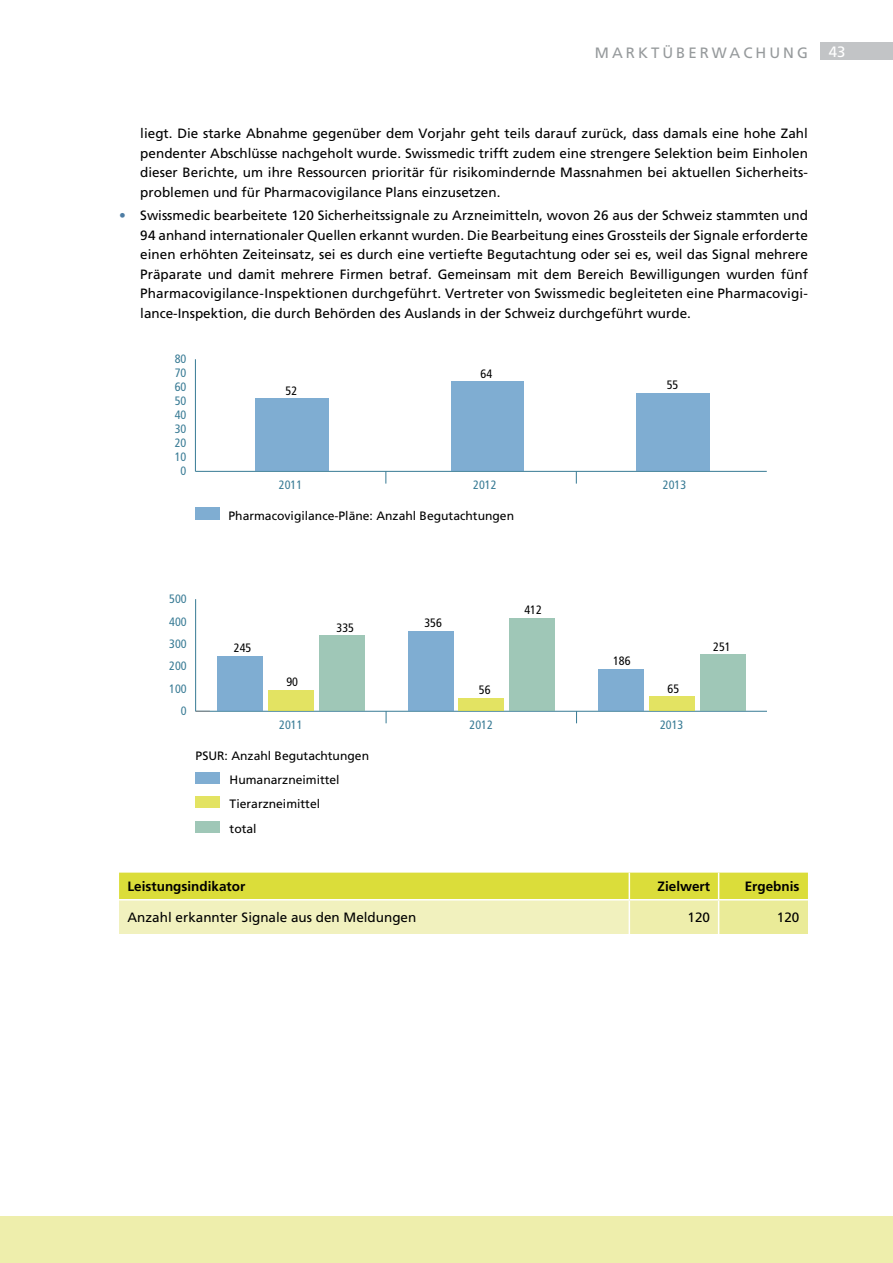
<style>
.page{position:relative;width:893px;height:1263px;background:#fff}
.page>*{position:absolute;margin:0;border:0;box-sizing:border-box;transform-origin:0 0}
.t1{font:15px "Frutiger";letter-spacing:.2em;color:#969a9c}
.t2{font:15px "Frutiger";color:#fff}
.t3{font:13.5px/19.5px "Frutiger";color:#000;text-align:justify}
.t4{font:700 13.5px "Frutiger";color:#000}
.t5{font:12.15px/24.3px "Frutiger";color:#000}
.t6{font:condensed 12.15px "Frutiger";color:#377a94}
.t7{font:condensed 12.15px "Frutiger";color:#000}
.s1{color:#4e7da4}
</style>
<div class="page">
<div style="left:821px;top:43px;width:72px;height:17px;background:#c2c4c6"></div>
<div style="left:0;top:1216px;width:893px;height:47px;background:#eeeeac"></div>
<div style="left:196px;top:772px;width:24px;height:12px;background:#7fadd2"></div>
<div style="left:196px;top:796px;width:24px;height:12px;background:#e3e362"></div>
<div style="left:196px;top:821px;width:24px;height:12px;background:#9fc7b7"></div>
<hr style="left:196px;top:711px;width:571px;height:1px;background:#377a94">
<svg style="left:386px;top:711px;width:1px;height:12px"></svg>
<hr style="left:195px;top:599px;width:1px;height:112px;background:#377a94">
<svg style="left:196px;top:711px;width:14px;height:1px"></svg>
<div style="left:319px;top:635px;width:45px;height:75px;background:#9fc7b7"></div>
<div style="left:509px;top:618px;width:46px;height:92px;background:#9fc7b7"></div>
<div style="left:700px;top:654px;width:45px;height:56px;background:#9fc7b7"></div>
<div style="left:268px;top:690px;width:46px;height:20px;background:#e3e362"></div>
<div style="left:458px;top:698px;width:46px;height:12px;background:#e3e362"></div>
<div style="left:649px;top:696px;width:46px;height:14px;background:#e3e362"></div>
<div style="left:217px;top:656px;width:46px;height:54px;background:#7fadd2"></div>
<div style="left:408px;top:631px;width:45px;height:79px;background:#7fadd2"></div>
<div style="left:598px;top:669px;width:46px;height:41px;background:#7fadd2"></div>
<div style="left:195px;top:508px;width:25px;height:12px;background:#7fadd2"></div>
<hr style="left:195px;top:471px;width:572px;height:1px;background:#377a94">
<svg style="left:385px;top:471px;width:1px;height:13px"></svg>
<svg style="left:576px;top:471px;width:1px;height:13px"></svg>
<hr style="left:195px;top:359px;width:1px;height:112px;background:#377a94">
<div style="left:255px;top:398px;width:73px;height:73px;background:#7fadd2"></div>
<div style="left:451px;top:381px;width:73px;height:90px;background:#7fadd2"></div>
<div style="left:637px;top:394px;width:73px;height:77px;background:#7fadd2"></div>
<div style="left:119px;top:900px;width:510px;height:34px;background:#f1f1be"></div>
<div style="left:629px;top:900px;width:90px;height:34px;background:#eeeeac"></div>
<div style="left:719px;top:900px;width:89px;height:34px;background:#eaeb98"></div>
<div style="left:119px;top:873px;width:689px;height:26px;background:#dbdd3a"></div>
<hr style="left:629px;top:900px;width:1px;height:34px;background:#fff">
<hr style="left:718px;top:900px;width:1px;height:34px;background:#fff">
<p class="t1" style="left:595px;top:43px;width:69px">Ma rktüb</p>
<p class="t1" style="left:688px;top:43px;width:38px">erwach</p>
<p class="t1" style="left:769px;top:43px;width:38px">ung</p>
<p class="t2" style="left:829px;top:43px;width:18px">43</p>
<p class="t3" style="left:140px;top:123px;width:669px">liegt. Die starke Abnahme gegenüber dem Vorjahr geht teils darauf zurück, dass damals eine hohe Zahl pendenter Abschlüsse nachgeholt wurde. Swissmedic trifft zudem eine strengere Selektion beim E inholen dieser Berichte, um ihre Ressourcen prioritär für risikomindernde Massnahmen bei aktuellen Sicherheits&shy;problemen und für Pharmacovigilance Plans einzusetzen.</p>
<p class="t3" style="left:140px;top:206px;width:669px;text-indent:-21px"><span class="s1">•</span> Swissmedic bearbeitete 120 Sicherheitssignale zu Arzneimitteln, wovon 26 aus der Schweiz stammten und 94 anhand internationaler Quellen erkannt wurden. Die Bearbeitung eines Grossteils der Signale erforderte einen erhöhten Zeiteinsatz, sei es durch eine vertiefte Begutachtung oder sei es, weil das Signal mehrere Präparate und damit mehrere Firmen betraf. Gemeinsam mit dem Bereich Bewilligungen wurden fünf Pharmacovigilance-Inspektionen durchgeführt. Vertreter von Swissmedic begleiteten eine Pharmacovigi&shy;lance-Inspektion, die durch Behörden des Auslands in der Schweiz durchgeführt wurde.</p>
<p class="t6" style="left:175px;top:352px;width:13px">80</p>
<p class="t6" style="left:175px;top:366px;width:13px">70</p>
<p class="t6" style="left:175px;top:380px;width:13px">60</p>
<p class="t6" style="left:175px;top:394px;width:13px">50</p>
<p class="t6" style="left:175px;top:408px;width:13px">40</p>
<p class="t6" style="left:175px;top:422px;width:13px">30</p>
<p class="t6" style="left:175px;top:436px;width:13px">20</p>
<p class="t6" style="left:175px;top:450px;width:13px">10</p>
<p class="t6" style="left:181px;top:464px;width:7px">0</p>
<p class="t7" style="left:286px;top:383px;width:13px">52</p>
<p class="t7" style="left:481px;top:367px;width:13px">64</p>
<p class="t7" style="left:667px;top:378px;width:13px">55</p>
<p class="t6" style="left:279px;top:477px;width:25px">2011</p>
<p class="t6" style="left:473px;top:477px;width:25px">2012</p>
<p class="t6" style="left:663px;top:477px;width:25px">2013</p>
<p class="t5" style="left:229px;top:503px;width:287px">Pharmacovigilance-Pläne: Anzahl Begutachtungen</p>
<p class="t6" style="left:169px;top:592px;width:19px">500</p>
<p class="t6" style="left:169px;top:614px;width:19px">400</p>
<p class="t6" style="left:169px;top:637px;width:19px">300</p>
<p class="t6" style="left:169px;top:659px;width:19px">200</p>
<p class="t6" style="left:169px;top:681px;width:19px">100</p>
<p class="t6" style="left:181px;top:704px;width:7px">0</p>
<p class="t7" style="left:337px;top:620px;width:19px">335</p>
<p class="t7" style="left:424px;top:615px;width:19px">356</p>
<p class="t7" style="left:524px;top:603px;width:19px">412</p>
<p class="t7" style="left:234px;top:640px;width:19px">245</p>
<p class="t7" style="left:713px;top:639px;width:19px">251</p>
<p class="t7" style="left:286px;top:675px;width:13px">90</p>
<p class="t7" style="left:613px;top:654px;width:19px">186</p>
<p class="t7" style="left:668px;top:682px;width:13px">65</p>
<p class="t7" style="left:479px;top:683px;width:13px">56</p>
<p class="t6" style="left:279px;top:717px;width:25px">2011</p>
<p class="t6" style="left:470px;top:717px;width:25px">2012</p>
<p class="t6" style="left:660px;top:717px;width:25px">2013</p>
<p class="t5" style="left:230px;top:743px;width:141px;text-indent:-34px">PSUR: Anzahl Begutachtungen<br>Humanarzneimittel<br>Tierarzneimittel<br>total</p>
<p class="t4" style="left:128px;top:879px;width:119px">Leistungsindikator</p>
<p class="t4" style="left:658px;top:879px;width:54px">Zielwert</p>
<p class="t4" style="left:745px;top:879px;width:56px">Ergebnis</p>
<p class="t3" style="left:128px;top:908px;width:290px">Anzahl erkannter Signale aus den Meldungen</p>
<p class="t3" style="left:688px;top:908px;width:24px">120</p>
<p class="t3" style="left:777px;top:908px;width:24px">120</p>
<p class="t7" style="left:241px;top:910px;width:26px">60 %</p>
<p class="t7" style="left:332px;top:910px;width:26px">80 %</p>
</div>
